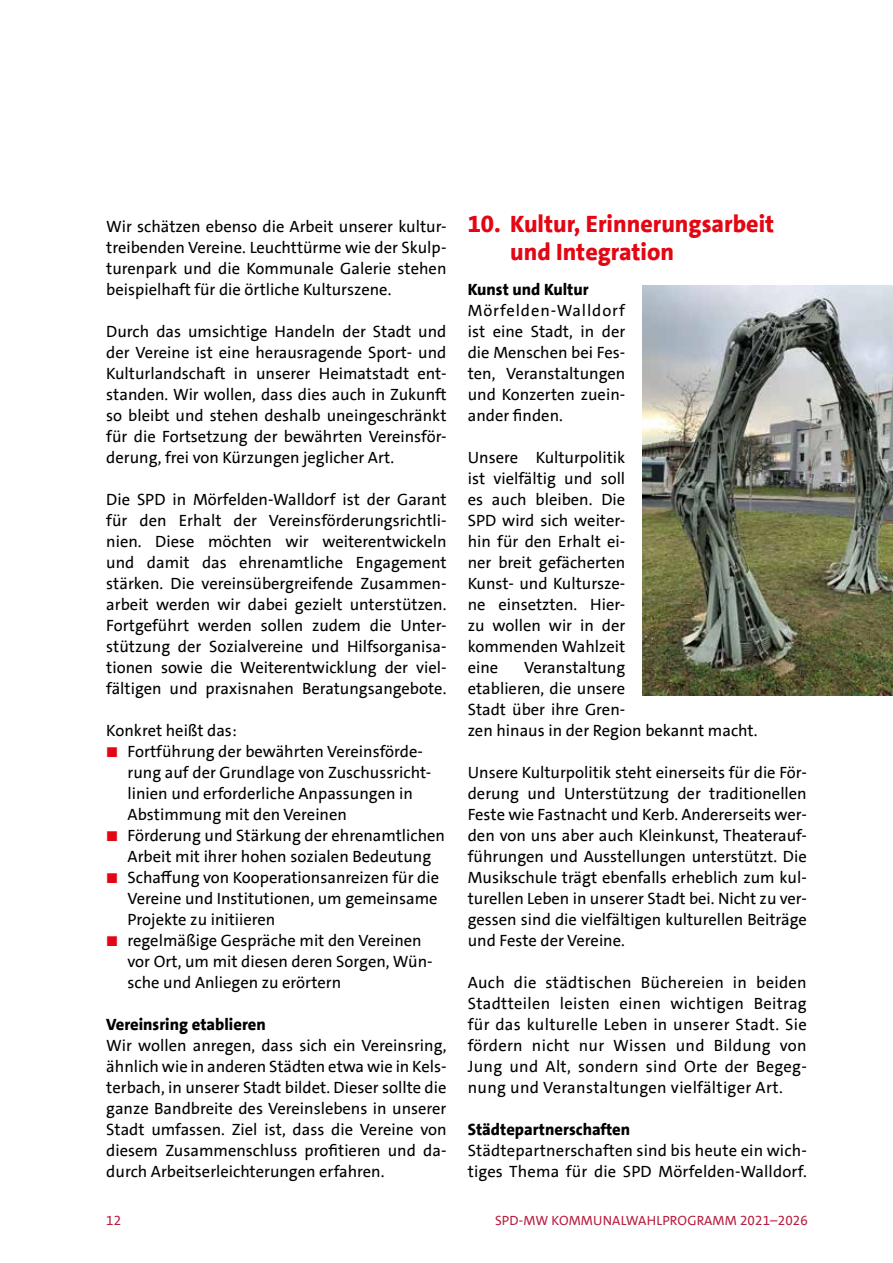
<style>
.page{position:relative;width:893px;height:1263px;background:#fff}
.page>*{position:absolute;margin:0;border:0;box-sizing:border-box;transform-origin:0 0}
.Zwischenüberschrift{font:800 24px/28.8px "SPD The Sans";color:#e30613}
.Text{font:16.5px/21px "SPD The Sans";color:#000;text-align:justify}
.Text_0{font:16.5px/21px "SPD The Sans";color:#000}
.Text_bold_1{font:800 16.5px "SPD The Sans";color:#000}
.Text_bold_0{font:800 16.5px "SPD The Sans";color:#000}
.t1{font:13.5px "SPD The Sans";letter-spacing:.01em;color:#b71e3f}
</style>
<div class="page">
<img style="left:643px;top:286px;width:250px;height:409px">
<p class="Text" style="left:106px;top:216px;width:342px">Wir schätzen ebenso die Arbeit unserer kultur&shy;treibenden Vereine. Leuchttürme wie der Skulp&shy;turenpark und die Kommunale Galerie stehen beispielhaft für die örtliche Kulturszene.</p>
<p class="Text" style="left:106px;top:321px;width:342px">Durch das umsichtige Handeln der Stadt und der Vereine ist eine herausragende Sport- und Kulturlandschaft in unserer Heimatstadt ent&shy;standen. Wir wollen, dass dies auch in Zukunft so bleibt und stehen deshalb uneingeschränkt für die Fortsetzung der bewährten Vereinsför&shy;derung, frei von Kürzungen jeglicher Art.</p>
<p class="Text_0" style="left:106px;top:489px;width:342px;text-align:justify">Die SPD in Mörfelden-Walldorf ist der Garant für den Erhalt der Vereinsförderungsrichtli&shy;nien. Diese möchten wir weiterentwickeln und damit das ehrenamtliche Engagement stärken. Die vereinsübergreifende Zusammen&shy;arbeit werden wir dabei gezielt unterstützen.<br>Fortgeführt werden sollen zudem die Unter&shy;stützung der Sozialvereine und Hilfsorganisa&shy;tionen sowie die Weiterentwicklung der viel&shy;fältigen und praxisnahen Beratungsangebote.</p>
<p class="Text_0" style="left:106px;top:720px;width:132px">Konkret heißt das:</p>
<p class="Text_0" style="left:128px;top:741px;width:305px">Fortführung der bewährten Vereinsförde&shy;rung auf der Grundlage von Zuschussricht&shy;linien und erforderliche Anpassungen in Abstimmung mit den Vereinen</p>
<p class="Text_0" style="left:128px;top:825px;width:319px">Förderung und Stärkung der ehrenamtlichen<br>Arbeit mit ihrer hohen sozialen Bedeutung</p>
<p class="Text_0" style="left:128px;top:867px;width:313px;text-align:justify">Schaffung von Kooperationsanreizen für die Vereine und Institutionen, um gemeinsame Projekte zu initiieren</p>
<p class="Text_0" style="left:128px;top:930px;width:307px">regelmäßige Gespräche mit den Vereinen vor Ort, um mit diesen deren Sorgen, Wün&shy;sche und Anliegen zu erörtern</p>
<p class="Text_bold_1" style="left:106px;top:1013px;width:161px">Vereinsring etablieren</p>
<p class="Text" style="left:106px;top:1035px;width:342px">Wir wollen anregen, dass sich ein Vereinsring, ähnlich wie in anderen Städten etwa wie in Kels&shy;terbach, in unserer Stadt bildet. Dieser sollte die ganze Bandbreite des Vereinslebens in unserer Stadt umfassen. Ziel ist, dass die Vereine von diesem Zusammenschluss profitieren und da&shy;durch Arbeitserleichterungen erfahren.</p>
<p class="Zwischenüberschrift" style="left:510px;top:209px;width:265px;text-indent:-43px">10. Kultur, Erinnerungsarbeit und Integration</p>
<p class="Text_bold_1" style="left:468px;top:278px;width:122px">Kunst und Kultur</p>
<p class="Text" style="left:468px;top:300px;width:159px">Mörfelden-Walldorf ist eine Stadt, in der die Menschen bei Fes&shy;ten, Veranstaltungen und Konzerten zuein&shy;ander finden.</p>
<p class="Text" style="left:468px;top:447px;width:159px">Unsere Kulturpolitik ist vielfältig und soll es auch bleiben. Die SPD wird sich weiter&shy;hin für den Erhalt ei&shy;ner breit gefächerten Kunst- und Kultursze&shy;ne einsetzten. Hier&shy;zu wollen wir in der kommenden Wahlzeit eine</p>
<p class="Text" style="left:468px;top:657px;width:291px;text-align:left;text-indent:56px">Veranstaltung<br>etablieren, die unsere<br>Stadt über ihre Gren-<br>zen hinaus in der Region bekannt macht.</p>
<p class="Text" style="left:468px;top:762px;width:341px">Unsere Kulturpolitik steht einerseits für die För&shy;derung und Unterstützung der traditionellen Feste wie Fastnacht und Kerb. Andererseits wer&shy;den von uns aber auch Kleinkunst, Theaterauf&shy;führungen und Ausstellungen unterstützt. Die Musikschule trägt ebenfalls erheblich zum kul&shy;turellen Leben in unserer Stadt bei. Nicht zu ver&shy;gessen sind die vielfältigen kulturellen Beiträge und Feste der Vereine.</p>
<p class="Text" style="left:468px;top:972px;width:341px">Auch die städtischen Büchereien in beiden Stadtteilen leisten einen wichtigen Beitrag für das kulturelle Leben in unserer Stadt. Sie fördern nicht nur Wissen und Bildung von Jung und Alt, sondern sind Orte der Begeg&shy;nung und Veranstaltungen vielfältiger Art.</p>
<p class="Text_bold_0" style="left:468px;top:1118px;width:164px">Städtepartnerschaften</p>
<p class="Text" style="left:468px;top:1140px;width:341px">Städtepartnerschaften sind bis heute ein wich&shy;tiges Thema für die SPD Mörfelden-Walldorf.</p>
<p class="t1" style="left:106px;top:1212px;width:16px">12</p>
<p class="t1" style="left:495px;top:1212px;width:314px">SPD-MW KOMMUNALWAHLPROGRAMM 2021–2026</p>
</div>
